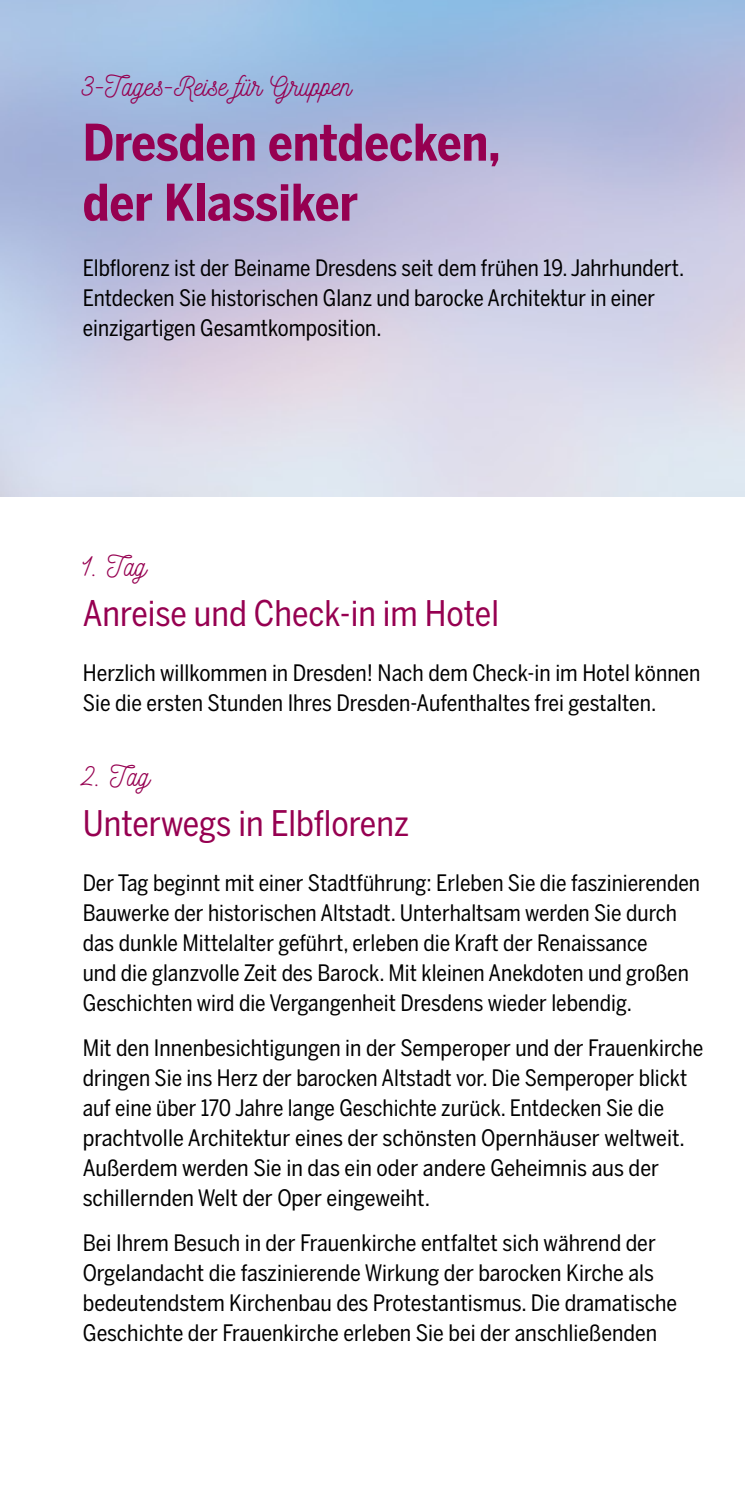
<style>
.page{position:relative;width:745px;height:1489px;background:#fff}
.page>*{position:absolute;margin:0;border:0;box-sizing:border-box;transform-origin:0 0}
.t1{font:700 50px/60px "Benton Sans Cond";color:#960051}
.t2{font:35px "Benton Sans Cond";color:#960051}
.t3{font:27.5px "Nickainley";color:#960051}
.t4{font:22.5px/30px "Benton Sans Cond";color:#000}
</style>
<div class="page">
<p class="t3" style="left:83px;top:68px;width:270px">3-Tages-Reise für Gruppen</p>
<h1 class="t1" style="left:83px;top:112px;width:419px">Dresden entdecken, der Klassiker</h1>
<p class="t4" style="left:83px;top:252px;width:602px">Elbflorenz ist der Beiname Dresdens seit dem frühen 19. Jahrhundert.<br>Entdecken Sie historischen Glanz und barocke Architektur in einer einzigartigen Gesamtkomposition.</p>
<p class="t3" style="left:83px;top:548px;width:65px">1. Tag</p>
<h2 class="t2" style="left:83px;top:593px;width:417px">Anreise und Check-in im Hotel</h2>
<p class="t4" style="left:83px;top:657px;width:619px">Herzlich willkommen in Dresden! Nach dem Check-in im Hotel können<br>Sie die ersten Stunden Ihres Dresden-Aufenthaltes frei gestalten.</p>
<p class="t3" style="left:83px;top:758px;width:68px">2. Tag</p>
<h2 class="t2" style="left:83px;top:803px;width:327px">Unterwegs in Elbflorenz</h2>
<p class="t4" style="left:83px;top:867px;width:618px">Der Tag beginnt mit einer Stadtführung: Erleben Sie die faszinierenden Bauwerke der historischen Altstadt. Unterhaltsam werden Sie durch das dunkle Mittelalter geführt, erleben die Kraft der Renaissance<br>und die glanzvolle Zeit des Barock. Mit kleinen Anekdoten und großen Geschichten wird die Vergangenheit Dresdens wieder lebendig.</p>
<p class="t4" style="left:83px;top:1032px;width:621px">Mit den Innenbesichtigungen in der Semperoper und der Frauenkirche dringen Sie ins Herz der barocken Altstadt vor. Die Semperoper blickt auf eine über 170 Jahre lange Geschichte zurück. Entdecken Sie die prachtvolle Architektur eines der schönsten Opernhäuser weltweit.<br>Außerdem werden Sie in das ein oder andere Geheimnis aus der schillernden Welt der Oper eingeweiht.</p>
<p class="t4" style="left:83px;top:1227px;width:595px">Bei Ihrem Besuch in der Frauenkirche entfaltet sich während der Orgelandacht die faszinierende Wirkung der barocken Kirche als bedeutendstem Kirchenbau des Protestantismus. Die dramatische Geschichte der Frauenkirche erleben Sie bei der anschließenden</p>
</div>
